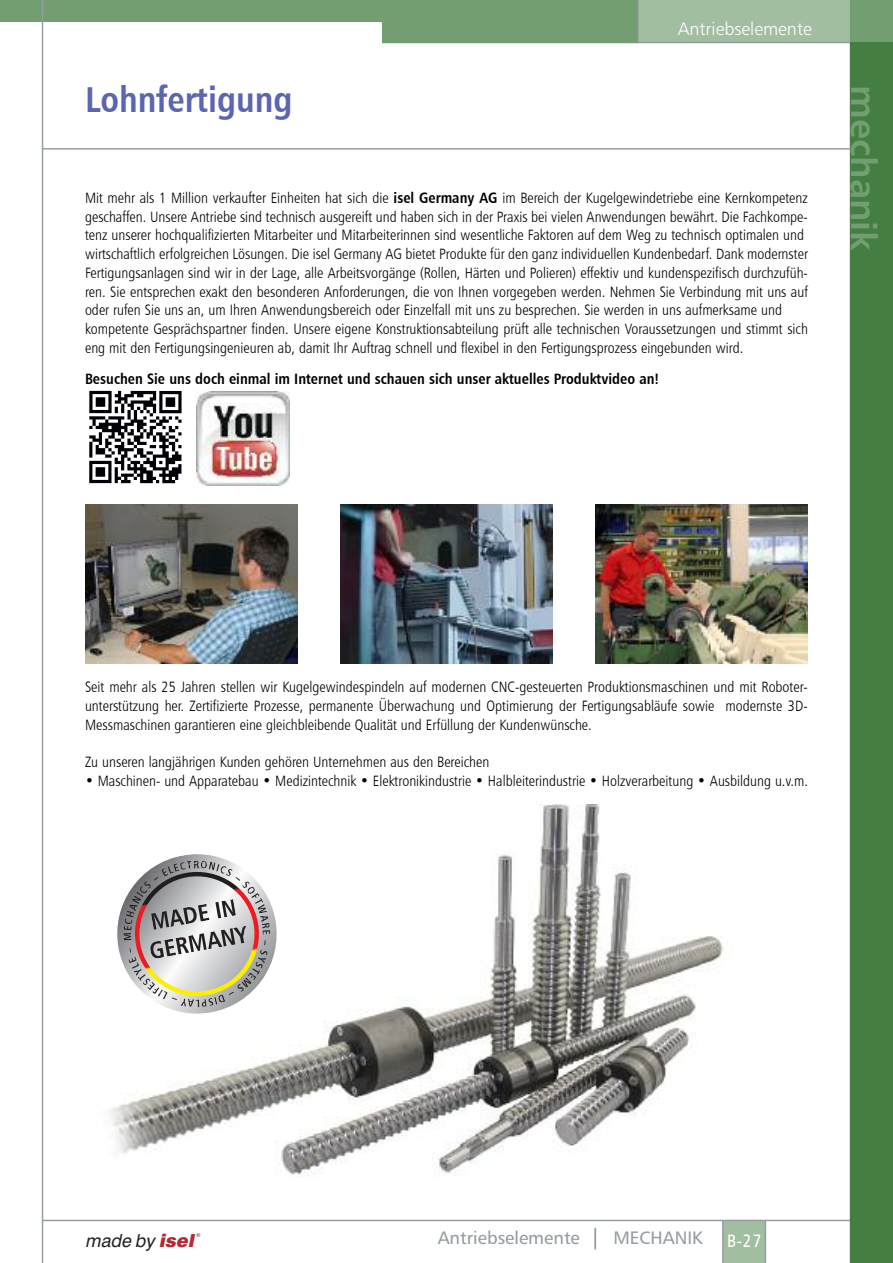
<style>
.page{position:relative;width:893px;height:1263px;background:#fff}
.page>*{position:absolute;margin:0;border:0;box-sizing:border-box;transform-origin:0 0}
.t1{font:36px "Humanist 777 BT Bold Condensed B";color:#5c65af}
.t2{font:36px "Humanist 777 BT Bold B";color:#739e71}
.t3{font:18px "Humanist 777 BT Roman B";color:#949da1}
.t4{font:18px "Humanist 777 BT Light B";color:#fff}
.t5{font:italic 18px "Swiss 721 BT";color:#231f20}
.t6{font:18px "Humanist 777 BT Roman Condensed B";color:#fff}
.t7{font:15px/18.8px "Humanist 777 BT Light Condensed B";color:#000;text-align:justify}
.t8{font:15px "Humanist 777 BT Bold Condensed B";color:#000}
.t9{font:5.4px "Avant Garde IT Cby BT";color:#231f20}
.s1{font-family:"Humanist 777 BT Bold Condensed B"}
.s2{font-weight:900;color:#b72837}
</style>
<div class="page">
<div style="left:638px;top:0;width:212px;height:43px;background:#a2bea1"></div>
<hr style="left:637px;top:0;width:2px;height:43px;background:#949da1">
<svg style="left:382px;top:22px;width:1px;height:21px"></svg>
<div style="left:723px;top:1220px;width:42px;height:43px;background:#a2bea1"></div>
<hr style="left:43px;top:1220px;width:816px;height:1px;background:#949da1">
<hr style="left:722px;top:1220px;width:2px;height:43px;background:#949da1">
<hr style="left:765px;top:1220px;width:1px;height:43px;background:#949da1">
<hr style="left:383px;top:42px;width:510px;height:1px;background:#949da1">
<hr style="left:0;top:21px;width:383px;height:1px;background:#949da1">
<div style="left:850px;top:0;width:43px;height:43px;background:#739e71"></div>
<div style="left:850px;top:43px;width:43px;height:1220px;background:#457e42"></div>
<div style="left:383px;top:0;width:255px;height:43px;background:#739e71"></div>
<svg style="left:595px;top:1228px;width:1px;height:21px"></svg>
<div style="left:0;top:0;width:383px;height:21px;background:#739e71"></div>
<hr style="left:42px;top:0;width:1px;height:1263px;background:#949da1">
<hr style="left:43px;top:148px;width:807px;height:2px;background:#949da1">
<img style="left:85px;top:505px;width:213px;height:159px">
<img style="left:107px;top:805px;width:617px;height:370px">
<img style="left:595px;top:504px;width:213px;height:159px">
<img style="left:340px;top:504px;width:213px;height:159px">
<svg style="left:89px;top:391px;width:93px;height:92px"></svg>
<img style="left:197px;top:392px;width:93px;height:93px">
<img style="left:111px;top:848px;width:172px;height:172px">
<svg style="left:123px;top:860px;width:148px;height:147px"></svg>
<h1 class="t1" style="left:85px;top:77px;width:209px">Lohnfertigung</h1>
<p class="t4" style="left:678px;top:21px;width:135px">Antriebselemente</p>
<p class="t7" style="left:85px;top:188px;width:724px;text-align:left">Mit mehr als 1 Million verkaufter Einheiten hat sich die <span class="s1">isel Germany AG</span> im Bereich der Kugelgewindetriebe eine Kernkompetenz geschaffen. Unsere Antriebe sind technisch ausgereift und haben sich in der Praxis bei vielen Anwendungen bewährt. Die Fachkompe&shy;tenz unserer hochqualifizierten Mitarbeiter und Mitarbeiterinnen sind wesentliche Faktoren auf dem Weg zu technisch optimalen und wirtschaftlich erfolgreichen Lösungen. Die isel Germany AG bietet Produkte für den ganz individuellen Kundenbedarf. Dank modernster Fertigungsanlagen sind wir in der Lage, alle Arbeitsvorgänge (Rollen, Härten und Polieren) effektiv und kundenspezifisch durchzufüh&shy;ren. Sie entsprechen exakt den besonderen Anforderungen, die von Ihnen vorgegeben werden. Nehmen Sie Verbindung mit uns auf oder rufen Sie uns an, um Ihren Anwendungsbereich oder Einzelfall mit uns zu besprechen. Sie werden in uns aufmerksame und kompetente Gesprächspartner finden. Unsere eigene Konstruktionsabteilung prüft alle technischen Voraussetzungen und stimmt sich eng mit den Fertigungsingenieuren ab, damit Ihr Auftrag schnell und flexibel in den Fertigungsprozess eingebunden wird.</p>
<p class="t8" style="left:85px;top:369px;width:576px">Besuchen Sie uns doch einmal im Internet und schauen sich unser aktuelles Produktvideo an!</p>
<h1 class="t2" style="left:878px;top:85px;width:167px;rotate:90deg">mechanik</h1>
<p class="t7" style="left:85px;top:677px;width:724px">Seit mehr als 25 Jahren stellen wir Kugelgewindespindeln auf modernen CNC-gesteuerten Produktionsmaschinen und mit Roboter&shy;unterstützung her. Zertifizierte Prozesse, permanente Überwachung und Optimierung der Fertigungsabläufe sowie modernste 3D-Messmaschinen garantieren eine gleichbleibende Qualität und Erfüllung der Kundenwünsche.</p>
<p class="t7" style="left:85px;top:752px;width:406px">Zu unseren langjährigen Kunden gehören Unternehmen aus den Bereichen</p>
<p class="t7" style="left:85px;top:771px;width:724px">• Maschinen- und Apparatebau • Medizintechnik • Elektronikindustrie • Halbleiterindustrie • Holzverarbeitung • Ausbildung u.v.m.</p>
<p class="t5" style="left:85px;top:1234px;width:113px">made by <span class="s2">isel</span></p>
<p class="t9" style="left:196px;top:1233px;width:6px">®</p>
<p class="t3" style="left:438px;top:1230px;width:144px">Antriebselemente</p>
<p class="t3" style="left:613px;top:1230px;width:91px">MECHANIK</p>
<p class="t6" style="left:727px;top:1229px;width:36px">B-27</p>
</div>
